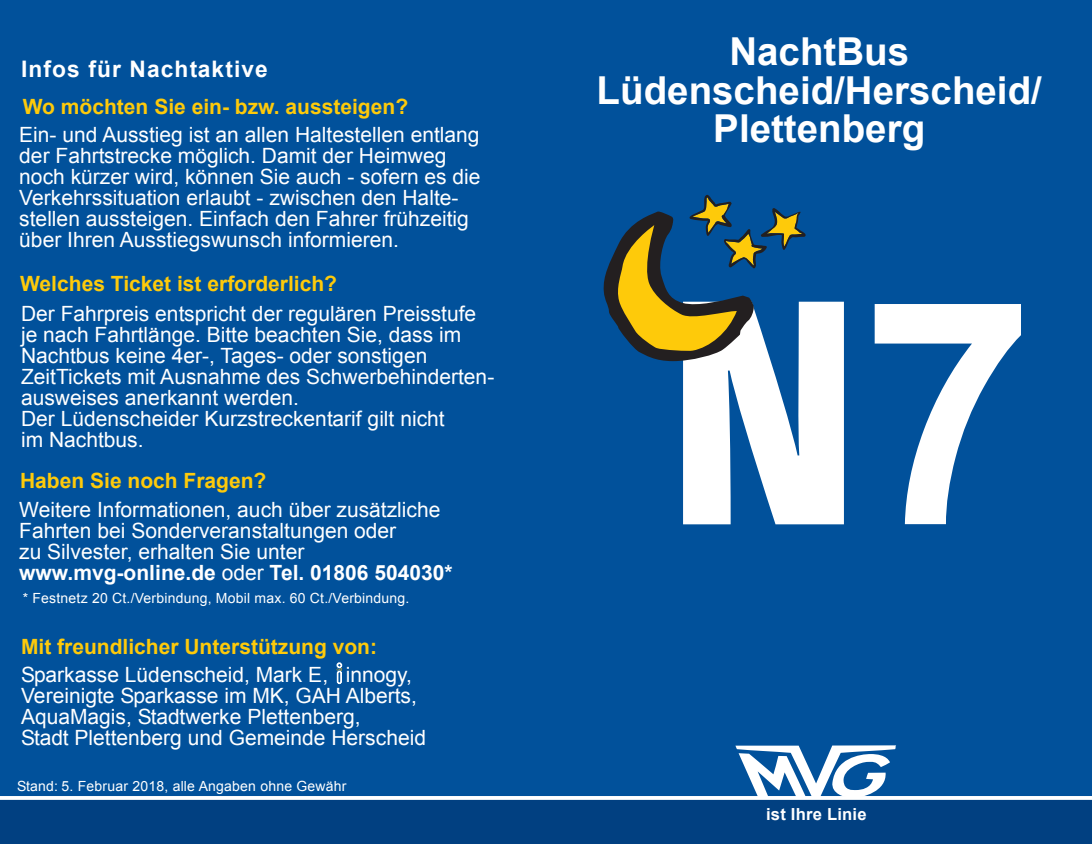
<style>
.page{position:relative;width:1092px;height:844px;background:#fff}
.page>*{position:absolute;margin:0;border:0;box-sizing:border-box;transform-origin:0 0}
.t1{font:700 38.5px/38.5px "Arial";color:#fff;text-align:center}
.t2{font:700 22.75px "Arial";letter-spacing:.05em;color:#fff}
.t3{font:21px/21px "Arial";color:#fff}
.t4{font:700 21px "Arial";color:#feca0a}
.t5{font:700 16.8px "Arial";letter-spacing:.01em;color:#fff}
.t6{font:14px "Arial";letter-spacing:.015em;color:#fff}
.s1{font-weight:700}
</style>
<div class="page">
<div style="left:0;top:0;width:1091px;height:796px;background:#01519b"></div>
<div style="left:0;top:799px;width:1091px;height:44px;background:#014081"></div>
<svg style="left:735px;top:745px;width:161px;height:51px"></svg>
<svg style="left:874px;top:304px;width:146px;height:220px"></svg>
<svg style="left:602px;top:195px;width:241px;height:329px"></svg>
<svg style="left:336px;top:662px;width:6px;height:20px"></svg>
<div style="left:337px;top:671px;width:4px;height:12px;border:1px solid #fff"></div>
<div style="left:337px;top:670px;width:5px;height:14px;border:1px solid #fff;border-radius:2px"></div>
<p class="t2" style="left:21px;top:54px;width:248px">Infos für Nachtaktive</p>
<p class="t4" style="left:23px;top:93px;width:387px">Wo möchten Sie ein- bzw. aussteigen?</p>
<p class="t3" style="left:19px;top:125px;width:463px">Ein- und Ausstieg ist an allen Haltestellen entlang der Fahrtstrecke möglich. Damit der Heimweg noch kürzer wird, können Sie auch - sofern es die Verkehrssituation erlaubt - zwischen den Halte&shy;stellen aussteigen. Einfach den Fahrer frühzeitig über Ihren Ausstiegswunsch informieren.</p>
<p class="t4" style="left:20px;top:270px;width:318px">Welches Ticket ist erforderlich?</p>
<p class="t3" style="left:21px;top:303px;width:475px">Der Fahrpreis entspricht der regulären Preisstufe je nach Fahrtlänge. Bitte beachten Sie, dass im Nachtbus keine 4er-, Tages- oder sonstigen ZeitTickets mit Ausnahme des Schwerbehinderten&shy;ausweises anerkannt werden.<br>Der Lüdenscheider Kurzstreckentarif gilt nicht<br>im Nachtbus.</p>
<p class="t4" style="left:20px;top:466px;width:248px">Haben Sie noch Fragen?</p>
<p class="t3" style="left:19px;top:499px;width:435px">Weitere Informationen, auch über zusätzliche Fahrten bei Sonderveranstaltungen oder<br>zu Silvester, erhalten Sie unter <span class="s1">www.mvg-online.de</span> oder <span class="s1">Tel. 01806 504030*</span></p>
<p class="t6" style="left:23px;top:588px;width:388px">* Festnetz 20 Ct./Verbindung, Mobil max. 60 Ct./Verbindung.</p>
<p class="t4" style="left:21px;top:632px;width:357px">Mit freundlicher Unterstützung von:</p>
<p class="t3" style="left:21px;top:664px;width:406px">Sparkasse Lüdenscheid, Mark E, innogy, Vereinigte Sparkasse im MK, GAH Alberts, AquaMagis, Stadtwerke Plettenberg,<br>Stadt Plettenberg und Gemeinde Herscheid</p>
<p class="t6" style="left:17px;top:776px;width:331px">Stand: 5. Februar 2018, alle Angaben ohne Gewähr</p>
<h1 class="t1" style="left:596px;top:34px;width:447px">NachtBus<br>Lüdenscheid/Herscheid/<br>Plettenberg</h1>
<p class="t5" style="left:766px;top:802px;width:102px">ist Ihre Linie</p>
</div>
